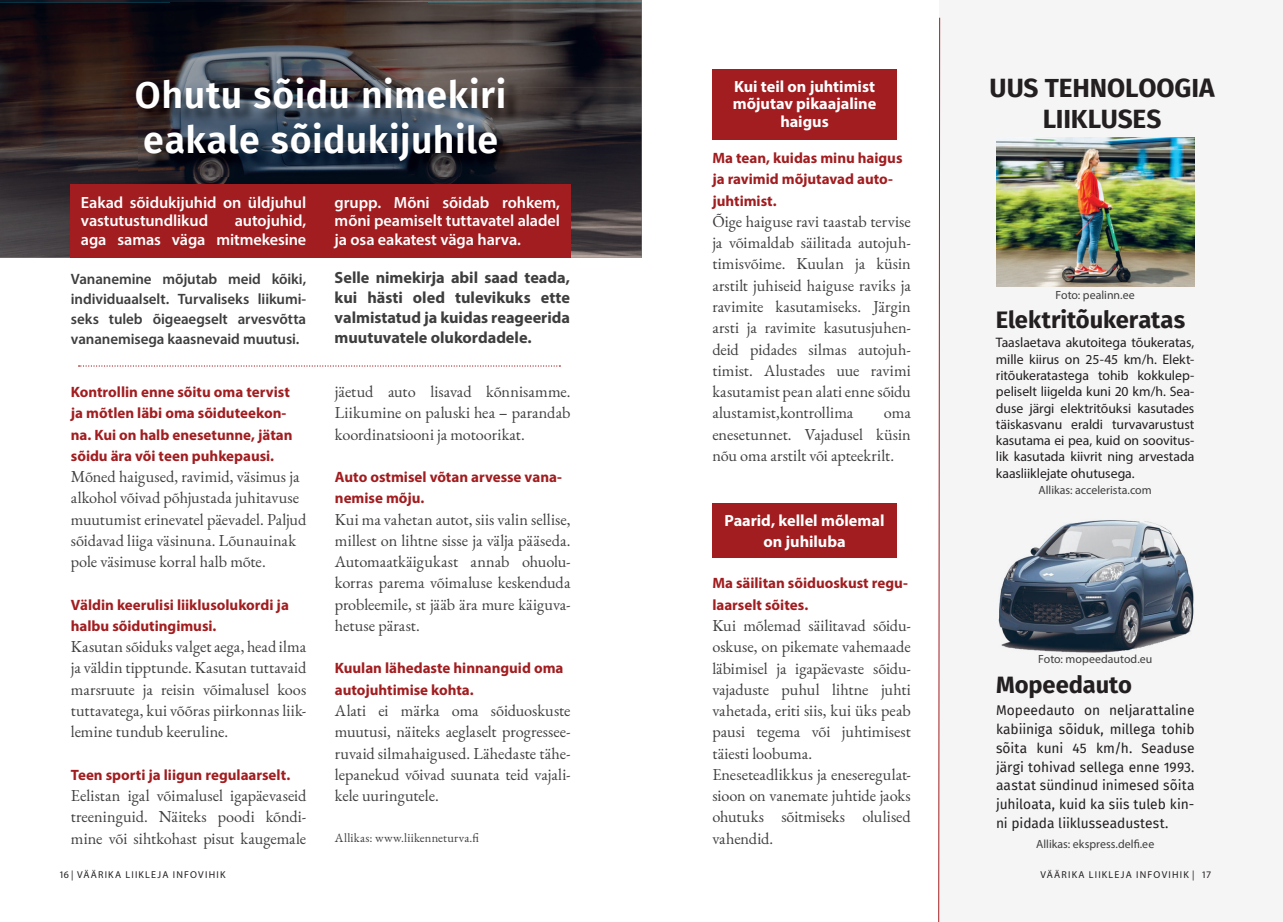
<style>
.page{position:relative;width:1283px;height:922px;background:#fff}
.page>*{position:absolute;margin:0;border:0;box-sizing:border-box;transform-origin:0 0}
.t1{font:600 37.5px/45px "Fira Sans";letter-spacing:.01em;color:#fff}
.t2{font:700 26.25px/31.5px "Fira Sans";letter-spacing:-.005em;color:#231f20;text-align:center}
.t3{font:700 23.75px "Fira Sans";letter-spacing:-.005em;color:#231f20}
.t4{font:16.25px/21.2px "EB Garamond";color:#3e3e3f;text-align:justify}
.t5{font:600 16.25px/18.8px "Myriad Pro";letter-spacing:-.005em;color:#fff}
.t6{font:700 16.25px/20px "Myriad Pro";color:#3e3e3f;text-align:justify}
.t7{font:700 16.25px/17.5px "Myriad Pro";letter-spacing:-.005em;color:#fff;text-align:center}
.t8{font:700 15px/21.2px "Myriad Pro";color:#a11d20}
.t9{font:600 15px/20px "Myriad Pro";letter-spacing:-.005em;color:#3e3e3f;text-align:justify}
.t10{font:13.75px/16.2px "Myriad Pro";letter-spacing:-.005em;color:#231f20;text-align:justify}
.t11{font:13.75px/18.8px "Fira Sans";color:#231f20;text-align:justify}
.t12{font:12.5px "EB Garamond";letter-spacing:.02em;color:#3e3e3f}
.t13{font:11.88px "Myriad Pro";color:#3e3e3f}
.t14{font:10px "Myriad Pro";letter-spacing:.12em;color:#231f20}
</style>
<div class="page">
<div style="left:939px;top:0;width:344px;height:921px;background:#f5f5f6"></div>
<img style="left:0;top:2px;width:171px;height:255px">
<img style="left:171px;top:3px;width:256px;height:77px">
<img style="left:427px;top:2px;width:214px;height:85px">
<img style="left:513px;top:87px;width:128px;height:170px">
<img style="left:171px;top:176px;width:342px;height:9px">
<div style="left:70px;top:185px;width:500px;height:73px;background:#a11d20"></div>
<img style="left:138px;top:80px;width:382px;height:96px">
<svg style="left:79px;top:365px;width:481px;height:1px"></svg>
<svg style="left:938px;top:17px;width:2px;height:904px;background:#ce8d8e"></svg>
<div style="left:712px;top:69px;width:184px;height:70px;background:#a11d20"></div>
<div style="left:712px;top:503px;width:184px;height:55px;background:#a11d20"></div>
<img style="left:996px;top:138px;width:198px;height:149px">
<img style="left:998px;top:520px;width:196px;height:133px">
<h1 class="t1" style="left:135px;top:70px;width:373px">Ohutu sõidu nimekiri eakale sõidukijuhile</h1>
<p class="t5" style="left:81px;top:192px;width:227px">Eakad sõidukijuhid on üldjuhul vastutustundlikud</p>
<p class="t5" style="left:81px;top:211px;width:227px;text-align:right">autojuhid,<br>aga samas väga mitmekesine</p>
<p class="t5" style="left:335px;top:192px;width:227px;text-align:justify">grupp. Mõni sõidab rohkem, mõni peamiselt tuttavatel aladel ja osa eakatest väga harva.</p>
<p class="t9" style="left:71px;top:269px;width:237px">Vananemine mõjutab meid kõiki, individuaalselt. Turvaliseks liikumi&shy;seks tuleb õigeaegselt arvesvõtta vananemisega kaasnevaid muutusi.</p>
<p class="t6" style="left:335px;top:267px;width:237px">Selle nimekirja abil saad teada, kui hästi oled tulevikuks ette valmistatud ja kuidas reageerida muutuvatele olukordadele.</p>
<p class="t8" style="left:71px;top:381px;width:223px">Kontrollin enne sõitu oma tervist ja mõtlen läbi oma sõiduteekon&shy;na. Kui on halb enesetunne, jätan sõidu ära või teen puhkepausi.</p>
<p class="t4" style="left:71px;top:466px;width:237px;text-align:left">Mõned haigused, ravimid, väsimus ja alkohol võivad põhjustada juhitavuse muutumist erinevatel päevadel. Paljud sõidavad liiga väsinuna. Lõunauinak pole väsimuse korral halb mõte.</p>
<p class="t8" style="left:71px;top:593px;width:220px">Väldin keerulisi liiklusolukordi ja halbu sõidutingimusi.</p>
<p class="t4" style="left:71px;top:636px;width:237px">Kasutan sõiduks valget aega, head ilma ja väldin tipptunde. Kasutan tuttavaid marsruute ja reisin võimalusel koos tuttavatega, kui võõras piirkonnas liik&shy;lemine tundub keeruline.</p>
<p class="t8" style="left:71px;top:763px;width:221px">Teen sporti ja liigun regulaarselt.</p>
<p class="t4" style="left:71px;top:784px;width:237px">Eelistan igal võimalusel igapäevaseid treeninguid. Näiteks poodi kõndi&shy;mine või sihtkohast pisut kaugemale</p>
<p class="t4" style="left:335px;top:381px;width:237px">jäetud auto lisavad kõnnisamme.<br>Liikumine on paluski hea – parandab koordinatsiooni ja motoorikat.</p>
<p class="t8" style="left:335px;top:466px;width:228px">Auto ostmisel võtan arvesse vana&shy;nemise mõju.</p>
<p class="t4" style="left:335px;top:508px;width:237px">Kui ma vahetan autot, siis valin sellise, millest on lihtne sisse ja välja pääseda.<br>Automaatkäigukast annab ohuolu&shy;korras parema võimaluse keskenduda probleemile, st jääb ära mure käiguva&shy;hetuse pärast.</p>
<p class="t8" style="left:335px;top:657px;width:230px">Kuulan lähedaste hinnanguid oma autojuhtimise kohta.</p>
<p class="t4" style="left:335px;top:699px;width:237px">Alati ei märka oma sõiduoskuste muutusi, näiteks aeglaselt progressee&shy;ruvaid silmahaigused. Lähedaste tähe&shy;lepanekud võivad suunata teid vajali&shy;kele uuringutele.</p>
<p class="t12" style="left:335px;top:829px;width:146px">Allikas: www.liikenneturva.fi</p>
<p class="t7" style="left:733px;top:77px;width:145px">Kui teil on juhtimist mõjutav pikaajaline haigus</p>
<p class="t8" style="left:712px;top:147px;width:192px">Ma tean, kuidas minu haigus ja ravimid mõjutavad auto&shy;juhtimist.</p>
<p class="t4" style="left:712px;top:211px;width:200px">Õige haiguse ravi taastab tervise ja võimaldab säilitada autojuh&shy;timisvõime. Kuulan ja küsin arstilt juhiseid haiguse raviks ja ravimite kasutamiseks. Järgin arsti ja ravimite kasutusjuhen&shy;deid pidades silmas autojuh&shy;timist. Alustades uue ravimi kasutamist pean alati enne sõidu alustamist,kontrollima</p>
<p class="t4" style="left:712px;top:402px;width:200px;text-indent:172px">oma enesetunnet. Vajadusel küsin nõu oma arstilt või apteekrilt.</p>
<p class="t7" style="left:724px;top:509px;width:161px;line-height:21px">Paarid, kellel mõlemal on juhiluba</p>
<p class="t8" style="left:712px;top:572px;width:197px">Ma säilitan sõiduoskust regu&shy;laarselt sõites.</p>
<p class="t4" style="left:712px;top:614px;width:200px;text-align:left">Kui mõlemad säilitavad sõidu&shy;oskuse, on pikemate vahemaade läbimisel ja igapäevaste sõidu&shy;vajaduste puhul lihtne juhti vahetada, eriti siis, kui üks peab pausi tegema või juhtimisest täiesti loobuma.<br>Eneseteadlikkus ja eneseregulat&shy;sioon on vanemate juhtide jaoks ohutuks sõitmiseks olulised vahendid.</p>
<h2 class="t2" style="left:989px;top:70px;width:227px">UUS TEHNOLOOGIA<br>LIIKLUSES</h2>
<p class="t13" style="left:1055px;top:287px;width:81px">Foto: pealinn.ee</p>
<h3 class="t3" style="left:996px;top:299px;width:191px">Elektritõukeratas</h3>
<p class="t10" style="left:996px;top:334px;width:200px">Taaslaetava akutoitega tõukeratas, mille kiirus on 25-45 km/h. Elekt&shy;ritõukeratastega tohib kokkulep&shy;peliselt liigelda kuni 20 km/h. Sea&shy;duse järgi elektritõuksi kasutades täiskasvanu eraldi turvavarustust kasutama ei pea, kuid on soovitus&shy;lik kasutada kiivrit ning arvestada kaasliiklejate ohutusega.</p>
<p class="t13" style="left:1038px;top:482px;width:115px">Allikas: accelerista.com</p>
<p class="t13" style="left:1038px;top:651px;width:116px">Foto: mopeedautod.eu</p>
<h3 class="t3" style="left:996px;top:664px;width:137px">Mopeedauto</h3>
<p class="t11" style="left:996px;top:700px;width:200px">Mopeedauto on neljarattaline kabiiniga sõiduk, millega tohib sõita kuni 45 km/h. Seaduse järgi tohivad sellega enne 1993. aastat sündinud inimesed sõita juhiloata, kuid ka siis tuleb kin&shy;ni pidada liiklusseadustest.</p>
<p class="t13" style="left:1036px;top:836px;width:120px">Allikas: ekspress.delfi.ee</p>
<p class="t14" style="left:59px;top:867px;width:168px">16 | VÄÄRIKA LIIKLEJA INFOVIHIK</p>
<p class="t14" style="left:1040px;top:867px;width:172px">VÄÄRIKA LIIKLEJA INFOVIHIK | 17</p>
</div>
